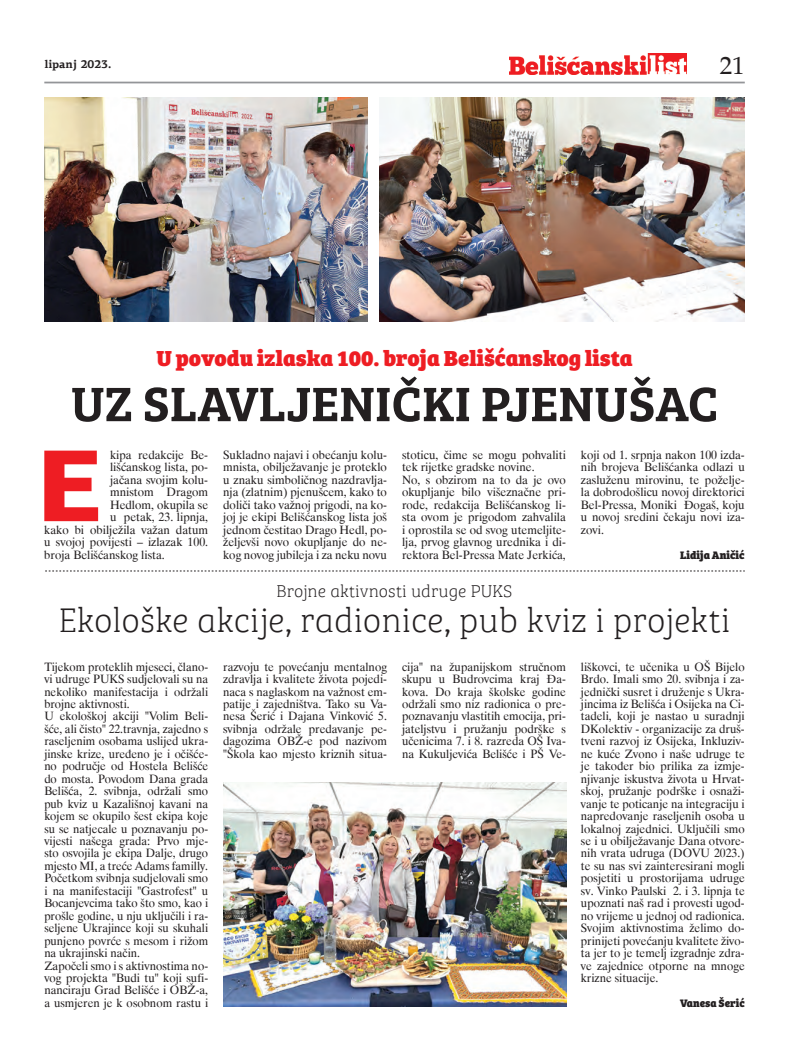
<style>
.page{position:relative;width:798px;height:1063px;background:#fff}
.page>*{position:absolute;margin:0;border:0;box-sizing:border-box;transform-origin:0 0}
.t1{font:900 102.25px "PF Agora Sans Pro";color:#ee1d23}
.t2{font:600 50px "Bree Serif";color:#231f20}
.t3{font:100 35px "Bree Serif";color:#231f20}
.t4{font:25px "Palatino Roman";color:#231f20}
.t5{font:800 22.5px "Bree Serif";color:#ee1d23}
.t6{font:100 17.5px "Bree Serif";color:#231f20}
.t7{font:11.88px/12.5px "Dutch 801 BT";color:#231f20;text-align:justify}
.t8{font:800 11.25px "Bree Serif";color:#231f20}
.t9{font:700 11.25px "PF Agora Serif Pro";color:#231f20}
</style>
<div class="page">
<img style="left:509px;top:53px;width:177px;height:21px">
<hr style="left:44px;top:82px;width:700px;height:1px;background:#939598">
<img style="left:223px;top:783px;width:343px;height:223px">
<img style="left:44px;top:97px;width:323px;height:225px">
<img style="left:379px;top:98px;width:365px;height:224px">
<svg style="left:45px;top:571px;width:699px;height:1px"></svg>
<p class="t9" style="left:44px;top:57px;width:68px">lipanj 2023.</p>
<p class="t4" style="left:719px;top:50px;width:26px">21</p>
<p class="t5" style="left:156px;top:340px;width:477px">U povodu izlaska 100. broja Belišćanskog lista</p>
<p class="t2" style="left:71px;top:366px;width:648px">UZ SLAVLJENIČKI PJENUŠAC</p>
<p class="t1" style="left:38px;top:419px;width:66px">E</p>
<p class="t7" style="left:110px;top:448px;width:100px">kipa redakcije Be-</p>
<p class="t7" style="left:110px;top:461px;width:100px">lišćanskog lista, po-</p>
<p class="t7" style="left:110px;top:473px;width:99px">jačana svojim kolu-</p>
<p class="t7" style="left:110px;top:486px;width:100px">mnistom Dragom</p>
<p class="t7" style="left:110px;top:498px;width:100px">Hedlom, okupila se</p>
<p class="t7" style="left:110px;top:511px;width:100px">u petak, 23. lipnja,</p>
<p class="t7" style="left:44px;top:523px;width:165px">kako bi obilježila važan datum</p>
<p class="t7" style="left:44px;top:536px;width:165px">u svojoj povijesti – izlazak 100.</p>
<p class="t7" style="left:44px;top:548px;width:122px">broja Belišćanskog lista.</p>
<p class="t7" style="left:223px;top:448px;width:165px">Sukladno najavi i obećanju kolu&shy;mnista, obilježavanje je proteklo u znaku simboličnog nazdravlja&shy;nja (zlatnim) pjenušcem, kako to doliči tako važnoj prigodi, na ko&shy;joj je ekipi Belišćanskog lista još jednom čestitao Drago Hedl, po&shy;željevši novo okupljanje do ne&shy;kog novog jubileja i za neku novu</p>
<p class="t7" style="left:402px;top:448px;width:165px;text-align:left">stoticu, čime se mogu pohvaliti tek rijetke gradske novine.<br>No, s obzirom na to da je ovo okupljanje bilo višeznačne pri&shy;rode, redakcija Belišćanskog li&shy;sta ovom je prigodom zahvalila i oprostila se od svog utemeljite&shy;lja, prvog glavnog urednika i di&shy;rektora Bel-Pressa Mate Jerkića,</p>
<p class="t7" style="left:580px;top:448px;width:165px">koji od 1. srpnja nakon 100 izda&shy;nih brojeva Belišćanka odlazi u zasluženu mirovinu, te poželje&shy;la dobrodošlicu novoj direktorici Bel-Pressa, Moniki Đogaš, koju u novoj sredini čekaju novi iza&shy;zovi.</p>
<p class="t8" style="left:679px;top:546px;width:66px">Lidija Aničić</p>
<p class="t6" style="left:276px;top:579px;width:237px">Brojne aktivnosti udruge PUKS</p>
<p class="t3" style="left:59px;top:595px;width:673px">Ekološke akcije, radionice, pub kviz i projekti</p>
<p class="t7" style="left:44px;top:660px;width:165px;text-align:left">Tijekom proteklih mjeseci, člano&shy;vi udruge PUKS sudjelovali su na nekoliko manifestacija i održali brojne aktivnosti.<br>U ekološkoj akciji "Volim Beli&shy;šće, ali čisto" 22.travnja, zajedno s raseljenim osobama uslijed ukra&shy;jinske krize, uređeno je i očišće&shy;no područje od Hostela Belišće do mosta. Povodom Dana grada<br>Belišća, 2. svibnja, održali smo pub kviz u Kazališnoj kavani na kojem se okupilo šest ekipa koje su se natjecale u poznavanju po&shy;vijesti našega grada: Prvo mje&shy;sto osvojila je ekipa Dalje, drugo mjesto MI, a treće Adams familly.<br>Početkom svibnja sudjelovali smo i na manifestaciji "Gastrofest" u<br>Bocanjevcima tako što smo, kao i prošle godine, u nju uključili i ra&shy;seljene Ukrajince koji su skuhali punjeno povrće s mesom i rižom na ukrajinski način.<br>Započeli smo i s aktivnostima no&shy;vog projekta "Budi tu" koji sufi&shy;nanciraju Grad Belišće i OBŽ-a, a usmjeren je k osobnom rastu i</p>
<p class="t7" style="left:223px;top:660px;width:165px">razvoju te povećanju mentalnog zdravlja i kvalitete života pojedi&shy;naca s naglaskom na važnost em&shy;patije i zajedništva. Tako su Va&shy;nesa Šerić i Dajana Vinković 5. svibnja održale predavanje pe&shy;dagozima OBŽ-e pod nazivom "Škola kao mjesto kriznih situa-</p>
<p class="t7" style="left:402px;top:660px;width:165px">cija" na županijskom stručnom skupu u Budrovcima kraj Đa&shy;kova. Do kraja školske godine održali smo niz radionica o pre&shy;poznavanju vlastitih emocija, pri&shy;jateljstvu i pružanju podrške s učenicima 7. i 8. razreda OŠ Iva&shy;na Kukuljevića Belišće i PŠ Ve-</p>
<p class="t7" style="left:580px;top:660px;width:165px">liškovci, te učenika u OŠ Bijelo Brdo. Imali smo 20. svibnja i za&shy;jednički susret i druženje s Ukra&shy;jincima iz Belišća i Osijeka na Ci&shy;tadeli, koji je nastao u suradnji DKolektiv - organizacije za druš&shy;tveni razvoj iz Osijeka, Inkluziv&shy;ne kuće Zvono i naše udruge te je također bio prilika za izmje&shy;njivanje iskustva života u Hrvat&shy;skoj, pružanje podrške i osnaži&shy;vanje te poticanje na integraciju i napredovanje raseljenih osoba u lokalnoj zajednici. Uključili smo se i u obilježavanje Dana otvore&shy;nih vrata udruga (DOVU 2023.) te su nas svi zainteresirani mogli posjetiti u prostorijama udruge sv. Vinko Paulski 2. i 3. lipnja te upoznati naš rad i provesti ugod&shy;no vrijeme u jednoj od radionica.<br>Svojim aktivnostima želimo do&shy;prinijeti povećanju kvalitete živo&shy;ta jer to je temelj izgradnje zdra&shy;ve zajednice otporne na mnoge krizne situacije.</p>
<p class="t8" style="left:679px;top:994px;width:66px">Vanesa Šerić</p>
</div>
